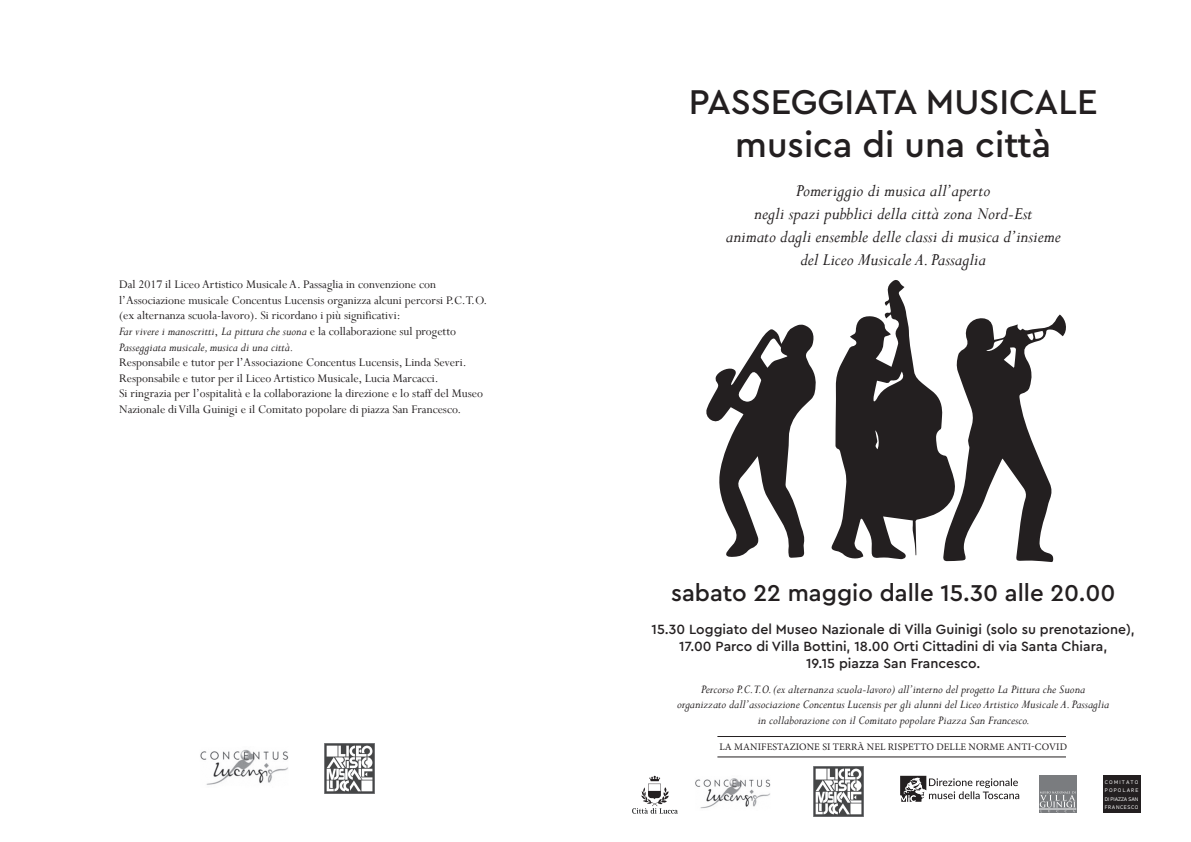
<style>
.page{position:relative;width:1191px;height:842px;background:#fff}
.page>*{position:absolute;margin:0;border:0;box-sizing:border-box;transform-origin:0 0}
.t1{font:500 36px/43.2px "Cera Pro";color:#231f20;text-align:center}
.t2{font:500 24px "Cera Pro";color:#231f20}
.t3{font:italic 19px/22.8px "Perpetua";color:#231f20;text-align:center}
.t4{font:500 14px/16.8px "Cera Pro";color:#231f20;text-align:center}
.t5{font:13px/15.6px "Perpetua";color:#231f20}
.t6{font:italic 13px/15.6px "Perpetua";color:#231f20;text-align:center}
.t7{font:10px "Minion Pro";letter-spacing:.01em;color:#231f20}
.t8{font:5px/8.5px "Fabrica";letter-spacing:.115em;color:#fff;text-align:justify}
.s1{font-style:italic}
</style>
<div class="page">
<svg style="left:831px;top:280px;width:235px;height:282px"></svg>
<svg style="left:706px;top:324px;width:110px;height:234px"></svg>
<svg style="left:900px;top:776px;width:119px;height:26px"></svg>
<svg style="left:632px;top:776px;width:46px;height:38px"></svg>
<img style="left:695px;top:778px;width:75px;height:31px">
<img style="left:813px;top:767px;width:50px;height:50px">
<div style="left:1039px;top:776px;width:37px;height:37px;background:#7a7c7f"></div>
<hr style="left:1039px;top:809px;width:37px;height:1px;background:#fff">
<svg style="left:1039px;top:791px;width:36px;height:21px"></svg>
<div style="left:1103px;top:776px;width:37px;height:37px;background:#231f20"></div>
<hr style="left:717px;top:736px;width:349px;height:1px;background:#231f20">
<hr style="left:717px;top:756px;width:349px;height:1px;background:#231f20">
<img style="left:200px;top:749px;width:88px;height:36px">
<img style="left:325px;top:744px;width:49px;height:49px">
<p class="t5" style="left:119px;top:276px;width:369px">Dal 2017 il Liceo Artistico Musicale A. Passaglia in convenzione con l’Associazione musicale Concentus Lucensis organizza alcuni percorsi P.C.T.O. (ex alternanza scuola-lavoro). Si ricordano i più significativi:<br><span class="s1">Far vivere i manoscritti</span>, <span class="s1">La pittura che suona</span> e la collaborazione sul progetto <span class="s1">Passeggiata musicale, musica di una città.</span></p>
<p class="t5" style="left:119px;top:354px;width:365px">Responsabile e tutor per l’Associazione Concentus Lucensis, Linda Severi.<br>Responsabile e tutor per il Liceo Artistico Musicale, Lucia Marcacci.<br>Si ringrazia per l’ospitalità e la collaborazione la direzione e lo staff del Museo Nazionale di Villa Guinigi e il Comitato popolare di piazza San Francesco.</p>
<h1 class="t1" style="left:689px;top:79px;width:410px">PASSEGGIATA MUSICALE musica di una città</h1>
<h3 class="t3" style="left:726px;top:179px;width:336px">Pomeriggio di musica all’aperto<br>negli spazi pubblici della città zona Nord-Est<br>animato dagli ensemble delle classi di musica d’insieme del Liceo Musicale A. Passaglia</h3>
<h2 class="t2" style="left:671px;top:576px;width:446px">sabato 22 maggio dalle 15.30 alle 20.00</h2>
<p class="t4" style="left:651px;top:620px;width:485px">15.30 Loggiato del Museo Nazionale di Villa Guinigi (solo su prenotazione),<br>17.00 Parco di Villa Bottini, 18.00 Orti Cittadini di via Santa Chiara,<br>19.15 piazza San Francesco.</p>
<p class="t6" style="left:677px;top:681px;width:433px">Percorso P.C.T.O. (ex alternanza scuola-lavoro) all’interno del progetto La Pittura che Suona organizzato dall’associazione Concentus Lucensis per gli alunni del Liceo Artistico Musicale A. Passaglia in collaborazione con il Comitato popolare Piazza San Francesco.</p>
<p class="t7" style="left:719px;top:740px;width:349px">LA MANIFESTAZIONE SI TERRÀ NEL RISPETTO DELLE NORME ANTI-COVID</p>
<p class="t8" style="left:1104px;top:777px;width:35px">COMITATO POPOLARE DI PIAZZA SAN FRANCESCO</p>
</div>
